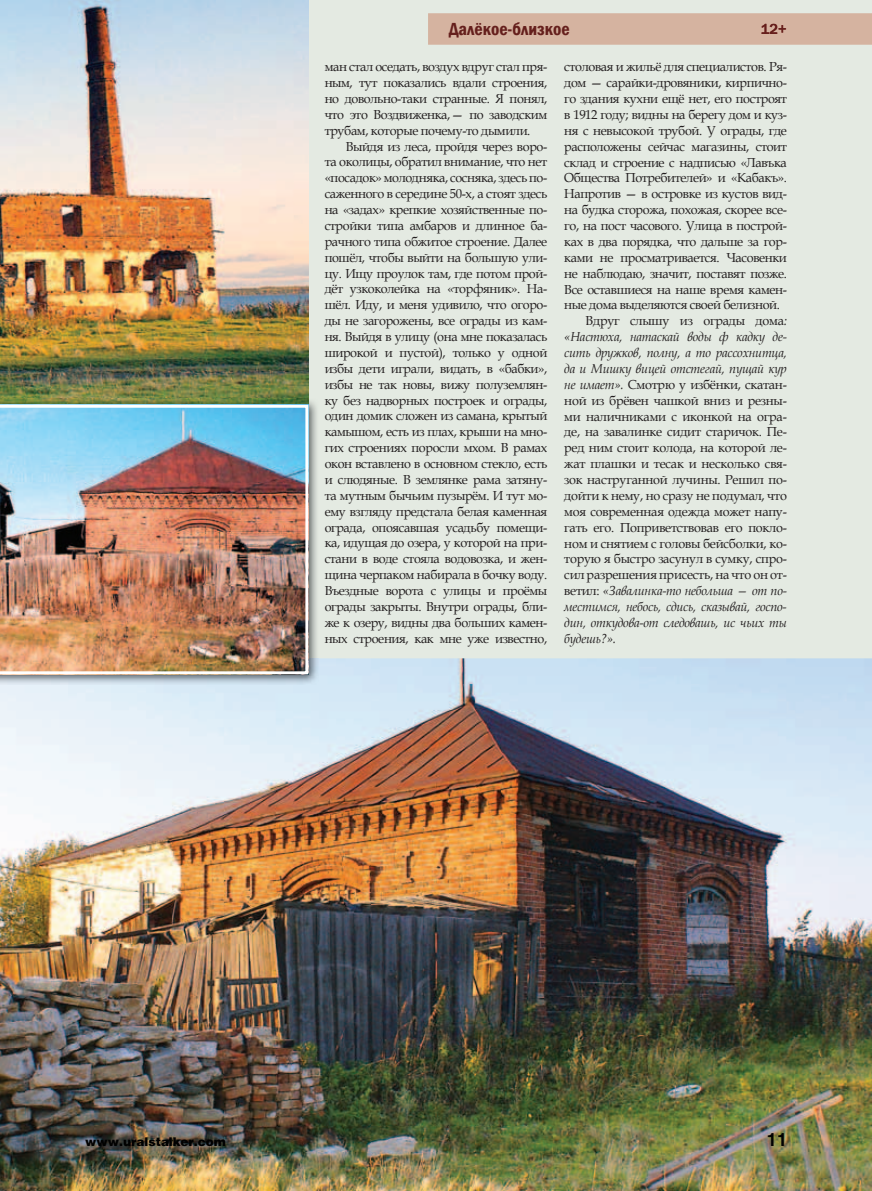
<style>
.page{position:relative;width:872px;height:1191px;background:#e4eae2}
.page>*{position:absolute;margin:0;border:0;box-sizing:border-box;transform-origin:0 0}
.t1{font:600 condensed 18px "Franklin Gothic";color:#651f1c}
.t2{font:700 18px "Helios";color:#010101}
.t3{font:500 15px "Franklin Gothic";color:#651f1c}
.t4{font:13.05px "Book Antiqua";letter-spacing:-.03em;color:#231f20}
.t5{font:italic 13.05px "Book Antiqua";letter-spacing:-.02em;color:#231f20}
.t6{font:12px "Helios Black C";color:#010101}
.s1{font-style:italic}
.s2{font-style:normal}
</style>
<div class="page">
<img style="left:0;top:0;width:308px;height:398px">
<img style="left:0;top:658px;width:872px;height:533px">
<img style="left:0;top:398px;width:319px;height:286px">
<img style="left:0;top:405px;width:308px;height:269px">
<div style="left:428px;top:13px;width:444px;height:32px;background:#d5b3a0"></div>
<div style="left:762px;top:24px;width:24px;height:10px;background:#d5b3a0"></div>
<p class="t1" style="left:449px;top:17px;width:122px">Далёкое-близкое</p>
<p class="t3" style="left:761px;top:20px;width:27px">12+</p>
<p class="t4" style="left:325px;top:58px;width:224px">ман стал оседать, воздух вдруг стал пря-</p>
<p class="t4" style="left:325px;top:73px;width:224px">ным, тут показались вдали строения,</p>
<p class="t4" style="left:325px;top:89px;width:224px">но довольно-таки странные. Я понял,</p>
<p class="t4" style="left:325px;top:105px;width:224px">что это Воздвиженка, — по заводским</p>
<p class="t4" style="left:325px;top:121px;width:207px">трубам, которые почему-то дымили.</p>
<p class="t4" style="left:346px;top:137px;width:203px">Выйдя из леса, пройдя через воро-</p>
<p class="t4" style="left:325px;top:153px;width:224px">та околицы, обратил внимание, что нет</p>
<p class="t4" style="left:325px;top:169px;width:224px">«посадок» молодняка, сосняка, здесь по-</p>
<p class="t4" style="left:325px;top:185px;width:224px">саженного в середине 50-х, а стоят здесь</p>
<p class="t4" style="left:325px;top:200px;width:224px">на «задах» крепкие хозяйственные по-</p>
<p class="t4" style="left:325px;top:216px;width:224px">стройки типа амбаров и длинное ба-</p>
<p class="t4" style="left:325px;top:232px;width:224px">рачного типа обжитое строение. Далее</p>
<p class="t4" style="left:325px;top:248px;width:224px">пошёл, чтобы выйти на большую ули-</p>
<p class="t4" style="left:325px;top:264px;width:224px">цу. Ищу проулок там, где потом прой-</p>
<p class="t4" style="left:325px;top:280px;width:224px">дёт узкоколейка на «торфяник». На-</p>
<p class="t4" style="left:325px;top:296px;width:224px">шёл. Иду, и меня удивило, что огоро-</p>
<p class="t4" style="left:325px;top:312px;width:224px">ды не загорожены, все ограды из кам-</p>
<p class="t4" style="left:325px;top:327px;width:224px">ня. Выйдя в улицу (она мне показалась</p>
<p class="t4" style="left:325px;top:343px;width:224px">широкой и пустой), только у одной</p>
<p class="t4" style="left:325px;top:359px;width:224px">избы дети играли, видать, в «бабки»,</p>
<p class="t4" style="left:325px;top:375px;width:224px">избы не так новы, вижу полуземлян-</p>
<p class="t4" style="left:325px;top:391px;width:224px">ку без надворных построек и ограды,</p>
<p class="t4" style="left:325px;top:407px;width:224px">один домик сложен из самана, крытый</p>
<p class="t4" style="left:325px;top:423px;width:224px">камышом, есть из плах, крыши на мно-</p>
<p class="t4" style="left:325px;top:438px;width:224px">гих строениях поросли мхом. В рамах</p>
<p class="t4" style="left:325px;top:454px;width:224px">окон вставлено в основном стекло, есть</p>
<p class="t4" style="left:325px;top:470px;width:224px">и слюдяные. В землянке рама затяну-</p>
<p class="t4" style="left:325px;top:486px;width:224px">та мутным бычьим пузырём. И тут мо-</p>
<p class="t4" style="left:325px;top:502px;width:224px">ему взгляду предстала белая каменная</p>
<p class="t4" style="left:325px;top:518px;width:224px">ограда, опоясавшая усадьбу помещи-</p>
<p class="t4" style="left:325px;top:534px;width:224px">ка, идущая до озера, у которой на при-</p>
<p class="t4" style="left:325px;top:550px;width:224px">стани в воде стояла водовозка, и жен-</p>
<p class="t4" style="left:325px;top:565px;width:224px">щина черпаком набирала в бочку воду.</p>
<p class="t4" style="left:325px;top:581px;width:224px">Въездные ворота с улицы и проёмы</p>
<p class="t4" style="left:325px;top:597px;width:224px">ограды закрыты. Внутри ограды, бли-</p>
<p class="t4" style="left:325px;top:613px;width:224px">же к озеру, видны два больших камен-</p>
<p class="t4" style="left:325px;top:629px;width:224px">ных строения, как мне уже известно,</p>
<p class="t4" style="left:564px;top:58px;width:224px">столовая и жильё для специалистов. Ря-</p>
<p class="t4" style="left:564px;top:74px;width:224px">дом — сарайки-дровяники, кирпично-</p>
<p class="t4" style="left:564px;top:90px;width:224px">го здания кухни ещё нет, его построят</p>
<p class="t4" style="left:564px;top:105px;width:224px">в 1912 году; видны на берегу дом и куз-</p>
<p class="t4" style="left:564px;top:121px;width:224px">ня с невысокой трубой. У ограды, где</p>
<p class="t4" style="left:564px;top:137px;width:224px">расположены сейчас магазины, стоит</p>
<p class="t4" style="left:564px;top:153px;width:224px">склад и строение с надписью «Лавъка</p>
<p class="t4" style="left:564px;top:169px;width:224px">Общества Потребителей» и «Кабакъ».</p>
<p class="t4" style="left:564px;top:185px;width:224px">Напротив — в островке из кустов вид-</p>
<p class="t4" style="left:564px;top:201px;width:224px">на будка сторожа, похожая, скорее все-</p>
<p class="t4" style="left:564px;top:216px;width:224px">го, на пост часового. Улица в построй-</p>
<p class="t4" style="left:564px;top:232px;width:224px">ках в два порядка, что дальше за гор-</p>
<p class="t4" style="left:564px;top:248px;width:224px">ками не просматривается. Часовенки</p>
<p class="t4" style="left:564px;top:264px;width:224px">не наблюдаю, значит, поставят позже.</p>
<p class="t4" style="left:564px;top:280px;width:224px">Все оставшиеся на наше время камен-</p>
<p class="t4" style="left:564px;top:296px;width:217px">ные дома выделяются своей белизной.</p>
<p class="t4" style="left:585px;top:312px;width:203px">Вдруг слышу из ограды дома<span class="s1">:</span></p>
<p class="t5" style="left:564px;top:327px;width:224px">«Настюха, натаскай воды ф кадку де-</p>
<p class="t5" style="left:564px;top:343px;width:224px">сить дружков, полну, а то рассохнитца,</p>
<p class="t5" style="left:564px;top:359px;width:224px">да и Мишку вицей отстегай, пущай кур</p>
<p class="t4" style="left:564px;top:375px;width:224px"><span class="s1">не имает».</span> Смотрю у избёнки, скатан-</p>
<p class="t4" style="left:564px;top:391px;width:224px">ной из брёвен чашкой вниз и резны-</p>
<p class="t4" style="left:564px;top:407px;width:224px">ми наличниками с иконкой на огра-</p>
<p class="t4" style="left:564px;top:423px;width:224px">де, на завалинке сидит старичок. Пе-</p>
<p class="t4" style="left:564px;top:439px;width:224px">ред ним стоит колода, на которой ле-</p>
<p class="t4" style="left:564px;top:454px;width:224px">жат плашки и тесак и несколько свя-</p>
<p class="t4" style="left:564px;top:470px;width:224px">зок наструганной лучины. Решил по-</p>
<p class="t4" style="left:564px;top:486px;width:224px">дойти к нему, но сразу не подумал, что</p>
<p class="t4" style="left:564px;top:502px;width:224px">моя современная одежда может напу-</p>
<p class="t4" style="left:564px;top:518px;width:224px">гать его. Поприветствовав его покло-</p>
<p class="t4" style="left:564px;top:534px;width:224px">ном и снятием с головы бейсболки, ко-</p>
<p class="t4" style="left:564px;top:550px;width:224px">торую я быстро засунул в сумку, спро-</p>
<p class="t4" style="left:564px;top:566px;width:224px">сил разрешения присесть, на что он от-</p>
<p class="t5" style="left:564px;top:581px;width:224px"><span class="s2">ветил:</span> «Завалинка-то небольша — от по-</p>
<p class="t5" style="left:564px;top:597px;width:224px">местимся, небось, сдись, сказывай, госпо-</p>
<p class="t5" style="left:564px;top:613px;width:224px">дин, откудова-от следовашь, ис чьих ты</p>
<p class="t5" style="left:564px;top:629px;width:53px">будешь?».</p>
<p class="t6" style="left:85px;top:1134px;width:142px">www.uralstalker.com</p>
<p class="t2" style="left:767px;top:1129px;width:22px">11</p>
</div>
